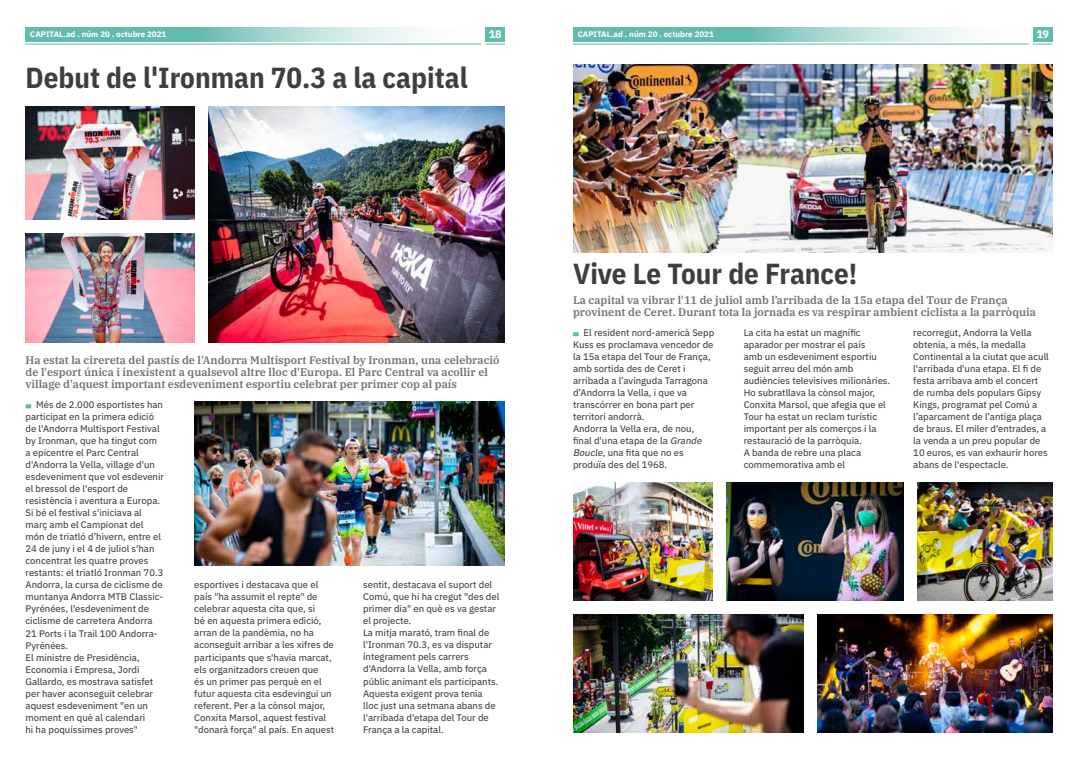
<style>
.page{position:relative;width:1078px;height:766px;background:#fff}
.page>*{position:absolute;margin:0;border:0;box-sizing:border-box;transform-origin:0 0}
.t1{font:700 29px "IBM Plex Sans Cond";color:#3e3d40}
.t2{font:600 11px/12px "IBM Plex Serif";color:#707172}
.t3{font:700 11px "IBM Plex Sans";color:#fff}
.t4{font:9.5px/12px "IBM Plex Sans Text";color:#3e3d40}
.t5{font:700 8px "IBM Plex Sans";color:#fff}
.s1{font-style:italic}
</style>
<div class="page">
<div style="left:485px;top:27px;width:20px;height:14px;background:#65baaf"></div>
<svg style="left:26px;top:27px;width:394px;height:14px;background:#94cec7"></svg>
<hr style="left:26px;top:44px;width:455px;height:1px;background:#65baaf">
<svg style="left:485px;top:44px;width:20px;height:1px"></svg>
<div style="left:1032px;top:27px;width:20px;height:14px;background:#65baaf"></div>
<svg style="left:573px;top:27px;width:394px;height:14px;background:#93cec7"></svg>
<hr style="left:573px;top:44px;width:455px;height:1px;background:#65baaf">
<svg style="left:1033px;top:44px;width:19px;height:1px"></svg>
<img style="left:26px;top:233px;width:168px;height:109px">
<img style="left:194px;top:401px;width:311px;height:164px">
<img style="left:208px;top:106px;width:297px;height:236px">
<img style="left:26px;top:106px;width:168px;height:113px">
<svg style="left:26px;top:404px;width:5px;height:4px"></svg>
<img style="left:573px;top:614px;width:230px;height:118px">
<img style="left:817px;top:614px;width:235px;height:118px">
<img style="left:573px;top:482px;width:139px;height:118px">
<img style="left:917px;top:482px;width:134px;height:118px">
<img style="left:726px;top:482px;width:177px;height:118px">
<img style="left:573px;top:64px;width:479px;height:188px">
<svg style="left:573px;top:332px;width:5px;height:4px"></svg>
<p class="t5" style="left:30px;top:28px;width:138px">CAPITAL.ad . núm 20 . octubre 2021</p>
<p class="t3" style="left:489px;top:26px;width:14px">18</p>
<p class="t5" style="left:577px;top:28px;width:138px">CAPITAL.ad . núm 20 . octubre 2021</p>
<p class="t3" style="left:1036px;top:26px;width:14px">19</p>
<h1 class="t1" style="left:26px;top:55px;width:443px">Debut de l'Ironman 70.3 a la capital</h1>
<p class="t2" style="left:26px;top:353px;width:475px">Ha estat la cirereta del pastís de l'Andorra Multisport Festival by Ironman, una celebració de l'esport única i inexistent a qualsevol altre lloc d'Europa. El Parc Central va acollir el village d'aquest important esdeveniment esportiu celebrat per primer cop al país</p>
<p class="t4" style="left:26px;top:398px;width:140px;text-indent:11px">Més de 2.000 esportistes han participat en la primera edició de l'Andorra Multisport Festival by Ironman, que ha tingut com a epicentre el Parc Central d'Andorra la Vella, village d'un esdeveniment que vol esdevenir el bressol de l'esport de resistència i aventura a Europa.<br>Si bé el festival s'iniciava al març amb el Campionat del món de triatló d’hivern, entre el<br>24 de juny i el 4 de juliol s'han concentrat les quatre proves restants: el triatló Ironman 70.3<br>Andorra, la cursa de ciclisme de muntanya Andorra MTB Classic-<br>Pyrénées, l'esdeveniment de ciclisme de carretera Andorra<br>21 Ports i la Trail 100 Andorra-<br>Pyrénées.<br>El ministre de Presidència,<br>Economia i Empresa, Jordi<br>Gallardo, es mostrava satisfet per haver aconseguit celebrar aquest esdeveniment "en un moment en què al calendari<br>hi ha poquíssimes proves"</p>
<p class="t4" style="left:194px;top:578px;width:141px">esportives i destacava que el país "ha assumit el repte" de celebrar aquesta cita que, si<br>bé en aquesta primera edició, arran de la pandèmia, no ha aconseguit arribar a les xifres de participants que s'havia marcat, els organitzadors creuen que<br>és un primer pas perquè en el futur aquesta cita esdevingui un referent. Per a la cònsol major,<br>Conxita Marsol, aquest festival "donarà força" al país. En aquest</p>
<p class="t4" style="left:363px;top:578px;width:138px">sentit, destacava el suport del<br>Comú, que hi ha cregut "des del primer dia" en què es va gestar el projecte.<br>La mitja marató, tram final de l'Ironman 70.3, es va disputar íntegrament pels carrers d'Andorra la Vella, amb força públic animant els participants.<br>Aquesta exigent prova tenia lloc just una setmana abans de l'arribada d'etapa del Tour de<br>França a la capital.</p>
<h1 class="t1" style="left:573px;top:251px;width:286px">Vive Le Tour de France!</h1>
<p class="t2" style="left:573px;top:293px;width:464px">La capital va vibrar l'11 de juliol amb l’arribada de la 15a etapa del Tour de França provinent de Ceret. Durant tota la jornada es va respirar ambient ciclista a la parròquia</p>
<p class="t4" style="left:573px;top:326px;width:143px;text-indent:11px">El resident nord-americà Sepp<br>Kuss es proclamava vencedor de la 15a etapa del Tour de França, amb sortida des de Ceret i arribada a l’avinguda Tarragona d’Andorra la Vella, i que va transcórrer en bona part per territori andorrà.<br>Andorra la Vella era, de nou, final d'una etapa de la <span class="s1">Grande<br>Boucle</span>, una fita que no es produïa des del 1968.</p>
<p class="t4" style="left:743px;top:326px;width:148px">La cita ha estat un magnífic aparador per mostrar el país<br>amb un esdeveniment esportiu seguit arreu del món amb audiències televisives milionàries.<br>Ho subratllava la cònsol major,<br>Conxita Marsol, que afegia que el<br>Tour ha estat un reclam turístic important per als comerços i la restauració de la parròquia.<br>A banda de rebre una placa commemorativa amb el</p>
<p class="t4" style="left:913px;top:326px;width:137px">recorregut, Andorra la Vella obtenia, a més, la medalla<br>Continental a la ciutat que acull l'arribada d'una etapa. El fi de festa arribava amb el concert de rumba dels populars Gipsy<br>Kings, programat pel Comú a l’aparcament de l’antiga plaça de braus. El miler d'entrades, a la venda a un preu popular de<br>10 euros, es van exhaurir hores abans de l'espectacle.</p>
</div>
